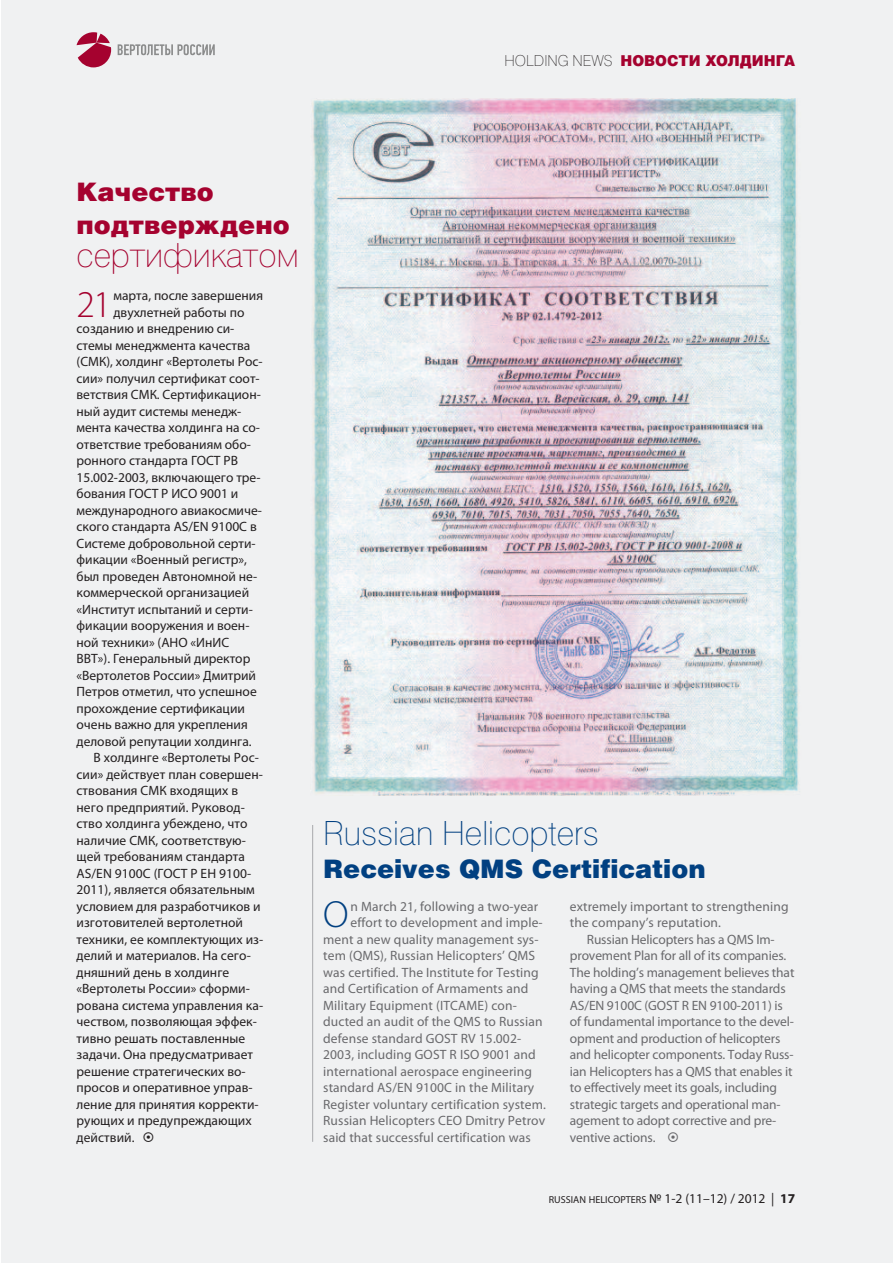
<style>
.page{position:relative;width:893px;height:1263px;background:#fff}
.page>*{position:absolute;margin:0;border:0;box-sizing:border-box;transform-origin:0 0}
.t1{font:300 37.95px "Myriad Pro";color:#a5022f}
.t2{font:300 37.95px "Myriad Pro";color:#014081}
.t3{font:33px "Helios Thin C";color:#014081}
.t4{font:33px "Helios Thin C";color:#a5022f}
.t5{font:25.5px "Helios Black C";color:#014081}
.t6{font:25.5px/33px "Helios Black C";color:#a5022f}
.t7{font:15px "Helios Black C";color:#a5022f;scale:.95 1}
.t8{font:13.5px "Myriad Pro";color:#231f20}
.t9{font:13.5px/16.5px "Myriad Pro";letter-spacing:.01em;color:#69696c}
.t10{font:13.5px/16.5px "Myriad Pro";letter-spacing:-.01em;color:#69696c}
.t11{font:10.2px "Myriad Pro";color:#231f20}
.s1{font-family:"Helios Thin C";color:#231f20}
.s2{font-size:13.5px}
.s3{font-weight:700;font-size:13.5px}
</style>
<div class="page">
<div style="left:1px;top:0;width:892px;height:1263px;background:#f0f1f2"></div>
<svg style="left:118px;top:44px;width:97px;height:11px"></svg>
<svg style="left:77px;top:32px;width:34px;height:35px"></svg>
<img style="left:312px;top:98px;width:487px;height:697px">
<hr style="left:312px;top:825px;width:1px;height:317px;background:#a8a9ad">
<p class="t7" style="left:505px;top:56px;width:307px"><span class="s1">HOLDING NEWS</span> НОВОСТИ ХОЛДИНГА</p>
<h3 class="t6" style="left:77px;top:178px;width:215px">Качество подтверждено</h3>
<h2 class="t4" style="left:77px;top:243px;width:224px">сертификатом</h2>
<h1 class="t1" style="left:77px;top:290px;width:37px">21</h1>
<p class="t8" style="left:113px;top:291px;width:151px">марта, после завершения</p>
<p class="t8" style="left:113px;top:307px;width:132px">двухлетней работы по</p>
<p class="t8" style="left:77px;top:324px;width:159px">созданию и внедрению си-</p>
<p class="t8" style="left:77px;top:340px;width:175px">стемы менеджмента качества</p>
<p class="t8" style="left:77px;top:357px;width:188px">(СМК), холдинг «Вертолеты Рос-</p>
<p class="t8" style="left:77px;top:373px;width:185px">сии» получил сертификат соот-</p>
<p class="t8" style="left:77px;top:390px;width:186px">ветствия СМК. Сертификацион-</p>
<p class="t8" style="left:77px;top:406px;width:166px">ный аудит системы менедж-</p>
<p class="t8" style="left:77px;top:423px;width:185px">мента качества холдинга на со-</p>
<p class="t8" style="left:77px;top:439px;width:176px">ответствие требованиям обо-</p>
<p class="t8" style="left:77px;top:456px;width:163px">ронного стандарта ГОСТ РВ</p>
<p class="t8" style="left:77px;top:472px;width:185px">15.002-2003, включающего тре-</p>
<p class="t8" style="left:77px;top:489px;width:163px">бования ГОСТ Р иСО 9001 и</p>
<p class="t8" style="left:77px;top:505px;width:187px">международного авиакосмиче-</p>
<p class="t8" style="left:77px;top:522px;width:182px">ского стандарта AS/EN 9100С в</p>
<p class="t8" style="left:77px;top:538px;width:181px">Системе добровольной серти-</p>
<p class="t8" style="left:77px;top:555px;width:172px">фикации «Военный регистр»,</p>
<p class="t8" style="left:77px;top:571px;width:182px">был проведен Автономной не-</p>
<p class="t8" style="left:77px;top:588px;width:174px">коммерческой организацией</p>
<p class="t8" style="left:77px;top:604px;width:178px">«институт испытаний и серти-</p>
<p class="t8" style="left:77px;top:621px;width:174px">фикации вооружения и воен-</p>
<p class="t8" style="left:77px;top:637px;width:154px">ной техники» (АНО «иниС</p>
<p class="t8" style="left:77px;top:654px;width:175px">ВВТ»). Генеральный директор</p>
<p class="t8" style="left:77px;top:670px;width:181px">«Вертолетов России» Дмитрий</p>
<p class="t8" style="left:77px;top:687px;width:182px">Петров отметил, что успешное</p>
<p class="t8" style="left:77px;top:703px;width:170px">прохождение сертификации</p>
<p class="t8" style="left:77px;top:720px;width:173px">очень важно для укрепления</p>
<p class="t8" style="left:77px;top:736px;width:177px">деловой репутации холдинга.</p>
<p class="t8" style="left:94px;top:753px;width:167px">В холдинге «Вертолеты Рос-</p>
<p class="t8" style="left:77px;top:769px;width:188px">сии» действует план совершен-</p>
<p class="t8" style="left:77px;top:786px;width:163px">ствования СМК входящих в</p>
<p class="t8" style="left:77px;top:802px;width:170px">него предприятий. Руковод-</p>
<p class="t8" style="left:77px;top:819px;width:172px">ство холдинга убеждено, что</p>
<p class="t8" style="left:77px;top:835px;width:171px">наличие СМК, соответствую-</p>
<p class="t8" style="left:77px;top:852px;width:170px">щей требованиям стандарта</p>
<p class="t8" style="left:77px;top:868px;width:176px">AS/EN 9100С (ГОСТ Р еН 9100-</p>
<p class="t8" style="left:77px;top:885px;width:180px">2011), является обязательным</p>
<p class="t8" style="left:77px;top:901px;width:186px">условием для разработчиков и</p>
<p class="t8" style="left:77px;top:918px;width:168px">изготовителей вертолетной</p>
<p class="t8" style="left:77px;top:934px;width:188px">техники, ее комплектующих из-</p>
<p class="t8" style="left:77px;top:951px;width:176px">делий и материалов. На сего-</p>
<p class="t8" style="left:77px;top:967px;width:154px">дняшний день в холдинге</p>
<p class="t8" style="left:77px;top:984px;width:175px">«Вертолеты России» сформи-</p>
<p class="t8" style="left:77px;top:1000px;width:188px">рована система управления ка-</p>
<p class="t8" style="left:77px;top:1017px;width:182px">чеством, позволяющая эффек-</p>
<p class="t8" style="left:77px;top:1033px;width:170px">тивно решать поставленные</p>
<p class="t8" style="left:77px;top:1050px;width:178px">задачи. Она предусматривает</p>
<p class="t8" style="left:77px;top:1066px;width:171px">решение стратегических во-</p>
<p class="t8" style="left:77px;top:1083px;width:178px">просов и оперативное управ-</p>
<p class="t8" style="left:77px;top:1099px;width:184px">ление для принятия корректи-</p>
<p class="t8" style="left:77px;top:1116px;width:177px">рующих и предупреждающих</p>
<p class="t8" style="left:77px;top:1132px;width:60px">действий.</p>
<h2 class="t3" style="left:323px;top:821px;width:277px">Russian Helicopters</h2>
<h3 class="t5" style="left:323px;top:859px;width:384px">Receives QMS Certification</h3>
<h1 class="t2" style="left:323px;top:900px;width:27px">O</h1>
<p class="t9" style="left:351px;top:899px;width:189px">n March 21, following a two-year</p>
<p class="t9" style="left:351px;top:915px;width:194px">effort to development and imple-</p>
<p class="t9" style="left:323px;top:932px;width:217px">ment a new quality management sys-</p>
<p class="t9" style="left:323px;top:948px;width:214px">tem (QMS), Russian Helicopters’ QMS</p>
<p class="t9" style="left:323px;top:965px;width:217px">was certified. The Institute for Testing</p>
<p class="t9" style="left:323px;top:981px;width:207px">and Certification of Armaments and</p>
<p class="t9" style="left:323px;top:998px;width:195px">Military Equipment (ITCAME) con-</p>
<p class="t9" style="left:323px;top:1014px;width:221px">ducted an audit of the QMS to Russian</p>
<p class="t9" style="left:323px;top:1031px;width:200px">defense standard GOST RV 15.002-</p>
<p class="t9" style="left:323px;top:1047px;width:214px">2003, including GOST R ISO 9001 and</p>
<p class="t9" style="left:323px;top:1064px;width:210px">international aerospace engineering</p>
<p class="t9" style="left:323px;top:1080px;width:213px">standard AS/EN 9100С in the Military</p>
<p class="t9" style="left:323px;top:1097px;width:224px">Register voluntary certification system.</p>
<p class="t9" style="left:323px;top:1113px;width:224px">Russian Helicopters CEO Dmitry Petrov</p>
<p class="t9" style="left:323px;top:1130px;width:209px">said that successful certification was</p>
<p class="t9" style="left:570px;top:899px;width:220px">extremely important to strengthening the company’s reputation.</p>
<p class="t10" style="left:570px;top:932px;width:226px;text-indent:17px">Russian Helicopters has a QMS Im&shy;provement Plan for all of its companies.<br>The holding’s management believes that having a QMS that meets the standards AS/EN 9100С (GOST R EN 9100-2011) is of fundamental importance to the devel&shy;opment and production of helicopters and helicopter components. Today Russ&shy;ian Helicopters has a QMS that enables it to effectively meet its goals, including strategic targets and operational man&shy;agement to adopt corrective and pre&shy;ventive actions.</p>
<p class="t11" style="left:549px;top:1195px;width:248px">RUSSIAN HELICOPTERS <span class="s2">№ 1-2 (11–12) / 2012 |</span> <span class="s3">17</span></p>
</div>
